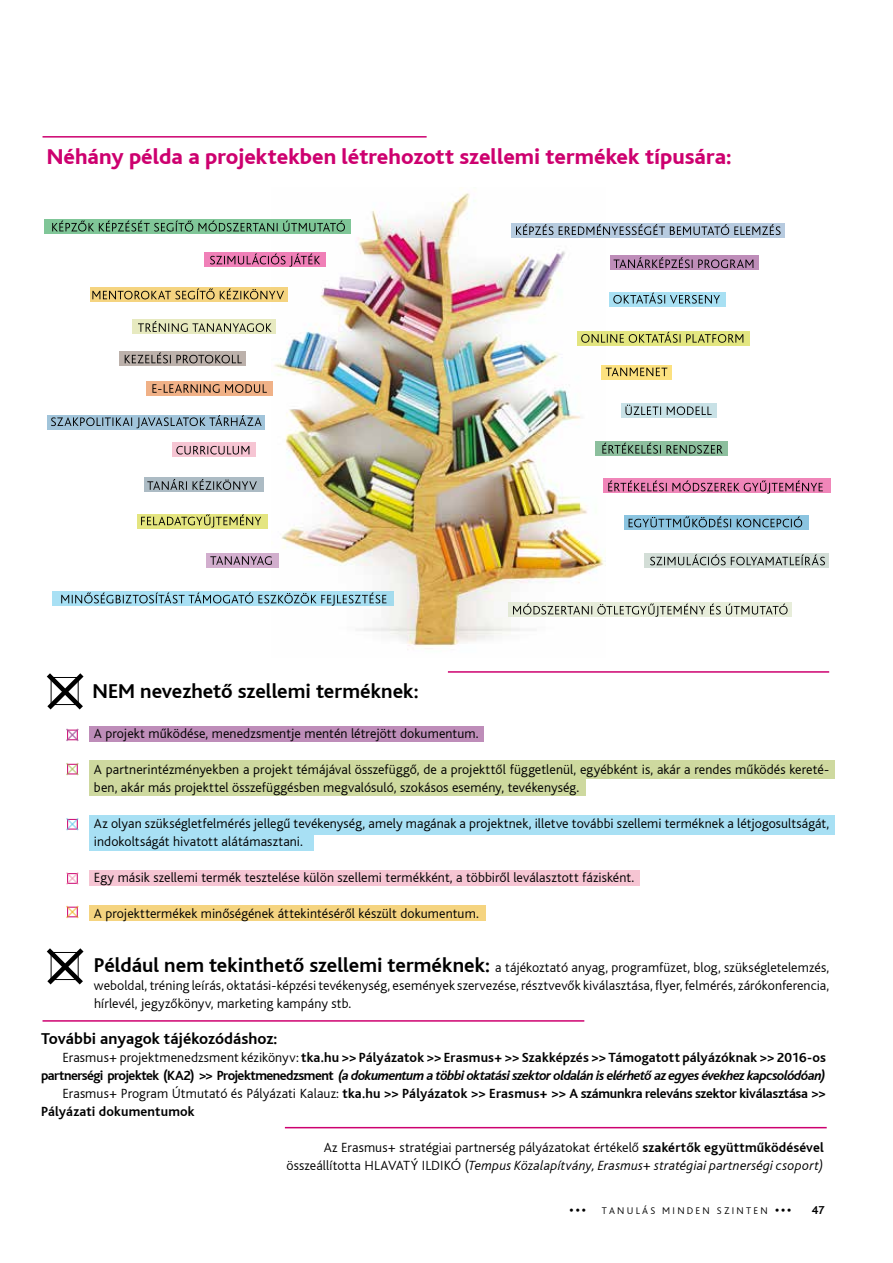
<style>
.page{position:relative;width:893px;height:1263px;background:#fff}
.page>*{position:absolute;margin:0;border:0;box-sizing:border-box;transform-origin:0 0}
.t1{font:800 22.5px "Bliss";color:#cd006f}
.t2{font:700 21px "Bliss";color:#000}
.t3{font:700 16.5px "Bliss";color:#000}
.t4{font:300 13.95px/18px "Bliss CE";letter-spacing:.01em;color:#000}
.t5{font:13.95px "Bliss Bold HU";letter-spacing:.005em;color:#000}
.t6{font:13.95px "Bliss Bold Italic HU";letter-spacing:-.04em;color:#000}
.t7{font:13.95px "Bliss Bold HU";letter-spacing:-.015em;color:#000}
.t8{font:12px "Bliss Bold HU";color:#000}
.t9{font:10.5px "Wingdings";color:#000}
.t10{font:10.2px "Bliss Light HU";letter-spacing:.22em;color:#000}
.s1{font-family:"Bliss";font-weight:700;font-size:21px}
.s2{font-family:"Bliss CE";font-weight:300}
.s3{font-family:"Bliss Bold HU"}
.s4{font-family:"Bliss";font-weight:700}
.s5{font-style:italic}
</style>
<div class="page">
<img style="left:271px;top:193px;width:334px;height:454px">
<div style="left:137px;top:514px;width:131px;height:14px;background:#e4e580"></div>
<svg style="left:141px;top:514px;width:120px;height:13px"></svg>
<div style="left:144px;top:477px;width:119px;height:15px;background:#acbbc4"></div>
<svg style="left:147px;top:479px;width:110px;height:11px"></svg>
<div style="left:204px;top:252px;width:122px;height:15px;background:#f07fb7"></div>
<svg style="left:210px;top:253px;width:110px;height:14px"></svg>
<div style="left:47px;top:415px;width:217px;height:14px;background:#a1c4da"></div>
<svg style="left:51px;top:415px;width:211px;height:13px"></svg>
<svg style="left:90px;top:288px;width:197px;height:14px"></svg>
<svg style="left:92px;top:288px;width:192px;height:11px;background:#c3a965"></svg>
<div style="left:206px;top:553px;width:73px;height:15px;background:#d2aece"></div>
<svg style="left:210px;top:556px;width:62px;height:9px"></svg>
<div style="left:508px;top:602px;width:284px;height:15px;background:#e7edda"></div>
<svg style="left:513px;top:604px;width:275px;height:13px"></svg>
<div style="left:45px;top:220px;width:306px;height:14px;background:#80c698"></div>
<svg style="left:52px;top:221px;width:293px;height:11px"></svg>
<svg style="left:119px;top:351px;width:126px;height:15px"></svg>
<svg style="left:125px;top:352px;width:117px;height:11px"></svg>
<div style="left:146px;top:381px;width:126px;height:14px;background:#f0b187"></div>
<svg style="left:152px;top:384px;width:115px;height:9px"></svg>
<div style="left:133px;top:319px;width:143px;height:15px;background:#e7eac0"></div>
<svg style="left:138px;top:321px;width:134px;height:11px"></svg>
<svg style="left:644px;top:553px;width:184px;height:14px"></svg>
<svg style="left:650px;top:554px;width:175px;height:11px;background:#a8b1ac"></svg>
<div style="left:621px;top:403px;width:95px;height:14px;background:#c8e1e6"></div>
<svg style="left:625px;top:405px;width:87px;height:10px"></svg>
<svg style="left:624px;top:515px;width:185px;height:15px"></svg>
<svg style="left:629px;top:516px;width:173px;height:11px;background:#6e9cb2"></svg>
<div style="left:595px;top:441px;width:133px;height:15px;background:#8dbf9e"></div>
<svg style="left:602px;top:443px;width:121px;height:11px"></svg>
<div style="left:52px;top:591px;width:341px;height:15px;background:#a8e0f4"></div>
<svg style="left:61px;top:592px;width:325px;height:14px"></svg>
<div style="left:89px;top:905px;width:397px;height:15px;background:#f5d480"></div>
<div style="left:89px;top:726px;width:395px;height:15px;background:#be8db9"></div>
<div style="left:89px;top:870px;width:551px;height:16px;background:#f6c5d3"></div>
<div style="left:89px;top:815px;width:745px;height:35px;background:#a8e0f4"></div>
<div style="left:89px;top:761px;width:745px;height:35px;background:#ced99f"></div>
<div style="left:315px;top:835px;width:528px;height:21px;background:#fff"></div>
<div style="left:587px;top:779px;width:277px;height:21px;background:#fff"></div>
<div style="left:603px;top:479px;width:227px;height:14px;background:#f086b9"></div>
<svg style="left:608px;top:480px;width:215px;height:14px"></svg>
<svg style="left:601px;top:365px;width:71px;height:14px"></svg>
<svg style="left:606px;top:368px;width:61px;height:8px"></svg>
<div style="left:577px;top:332px;width:173px;height:14px;background:#e3e680"></div>
<svg style="left:581px;top:332px;width:162px;height:11px"></svg>
<div style="left:610px;top:292px;width:116px;height:15px;background:#a8e0f3"></div>
<svg style="left:613px;top:293px;width:107px;height:11px"></svg>
<svg style="left:172px;top:442px;width:84px;height:15px"></svg>
<svg style="left:176px;top:446px;width:73px;height:8px"></svg>
<div style="left:512px;top:223px;width:273px;height:14px;background:#b7cbe0"></div>
<svg style="left:516px;top:224px;width:264px;height:11px"></svg>
<svg style="left:610px;top:256px;width:149px;height:14px"></svg>
<svg style="left:614px;top:257px;width:139px;height:11px;background:#936d8f"></svg>
<svg style="left:47px;top:673px;width:37px;height:36px"></svg>
<svg style="left:47px;top:948px;width:37px;height:36px"></svg>
<hr style="left:43px;top:136px;width:384px;height:2px;background:#cd006f">
<hr style="left:448px;top:671px;width:381px;height:2px;background:#cd006f">
<hr style="left:285px;top:1127px;width:542px;height:1px;background:#cd006f">
<hr style="left:43px;top:1020px;width:541px;height:2px;background:#cd006f">
<svg style="left:66px;top:728px;width:13px;height:13px"></svg>
<svg style="left:66px;top:763px;width:13px;height:12px"></svg>
<svg style="left:66px;top:818px;width:13px;height:13px"></svg>
<svg style="left:66px;top:872px;width:13px;height:13px"></svg>
<svg style="left:66px;top:905px;width:13px;height:13px"></svg>
<p class="t1" style="left:47px;top:145px;width:686px">Néhány példa a projektekben létrehozott szellemi termékek típusára:</p>
<p class="t2" style="left:92px;top:680px;width:328px">NEM nevezhető szellemi terméknek:</p>
<p class="t4" style="left:94px;top:724px;width:386px">A projekt működése, menedzsmentje mentén létrejött dokumentum.</p>
<p class="t4" style="left:94px;top:760px;width:737px">A partnerintézményekben a projekt témájával összefüggő, de a projekttől függetlenül, egyébként is, akár a rendes működés kereté&shy;ben, akár más projekttel összefüggésben megvalósuló, szokásos esemény, tevékenység.</p>
<p class="t4" style="left:94px;top:814px;width:737px">Az olyan szükségletfelmérés jellegű tevékenység, amely magának a projektnek, illetve további szellemi terméknek a létjogosultságát, indokoltságát hivatott alátámasztani.</p>
<p class="t4" style="left:94px;top:868px;width:542px">Egy másik szellemi termék tesztelése külön szellemi termékként, a többiről leválasztott fázisként.</p>
<p class="t4" style="left:94px;top:904px;width:386px">A projekttermékek minőségének áttekintéséről készült dokumentum.</p>
<p class="t4" style="left:94px;top:958px;width:737px;text-align:justify"><span class="s1">Például nem tekinthető szellemi terméknek:</span> a tájékoztató anyag, programfüzet, blog, szükségletelemzés, weboldal, tréning leírás, oktatási-képzési tevékenység, események szervezése, résztvevők kiválasztása, flyer, felmérés, zárókonferencia, hírlevél, jegyzőkönyv, marketing kampány stb.</p>
<p class="t3" style="left:41px;top:1030px;width:238px">További anyagok tájékozódáshoz:</p>
<p class="t5" style="left:62px;top:1049px;width:765px"><span class="s2">Erasmus+ projektmenedzsment kézikönyv:</span> tka.hu &gt;&gt; Pályázatok &gt;&gt; Erasmus+ &gt;&gt; Szakképzés &gt;&gt; Támogatott pályázóknak &gt;&gt; 2016-os</p>
<p class="t6" style="left:41px;top:1067px;width:786px"><span class="s3">partnerségi projektek (KA2) &gt;&gt; Projektmenedzsment</span> (a dokumentum a többi oktatási szektor oldalán is elérhető az egyes évekhez kapcsolódóan)</p>
<p class="t7" style="left:62px;top:1085px;width:765px"><span class="s2">Erasmus+ Program Útmutató és Pályázati Kalauz:</span> tka.hu &gt;&gt; Pályázatok &gt;&gt; Erasmus+ &gt;&gt; A számunkra releváns szektor kiválasztása &gt;&gt;</p>
<p class="t5" style="left:41px;top:1103px;width:155px">Pályázati dokumentumok</p>
<p class="t4" style="left:287px;top:1138px;width:539px;text-align:right">Az Erasmus+ stratégiai partnerség pályázatokat értékelő <span class="s4">szakértők együttműködésével </span>összeállította HLAVATÝ ILDIKÓ (<span class="s5">Tempus Közalapítvány, Erasmus+ stratégiai partnerségi csoport)</span></p>
<p class="t9" style="left:569px;top:1205px;width:18px">•••</p>
<p class="t10" style="left:602px;top:1205px;width:192px">TANULÁS MINDEN SZINTEN •••</p>
<p class="t8" style="left:812px;top:1203px;width:15px">47</p>
</div>
